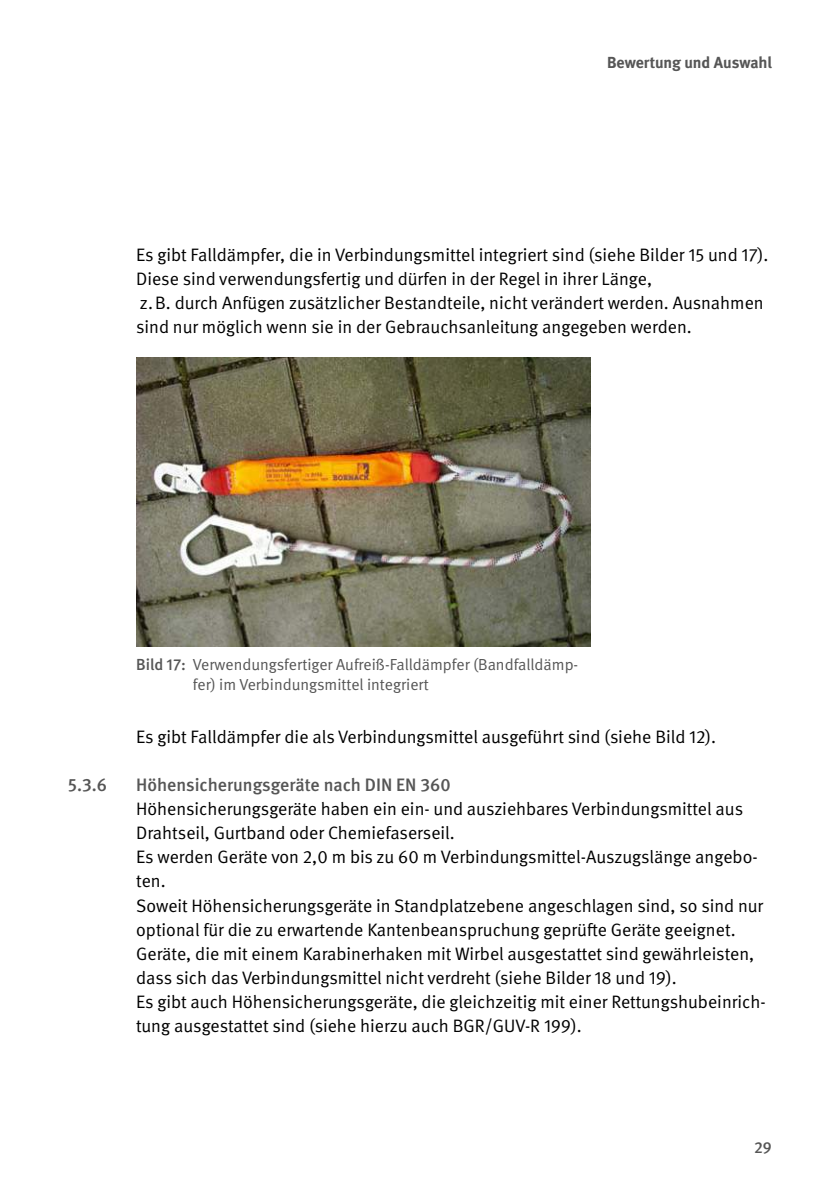
<style>
.page{position:relative;width:840px;height:1191px;background:#fff}
.page>*{position:absolute;margin:0;border:0;box-sizing:border-box;transform-origin:0 0}
.t1{font:18px/24px "DGUV Meta";color:#000}
.t2{font:500 18px "DGUV Meta";color:#565656}
.t3{font:16px/20px "DGUV Meta";color:#565656}
.t4{font:700 16px "DGUV Meta";letter-spacing:-.005em;color:#565656}
.t5{font:500 16px "DGUV Meta";color:#565656}
.s1{font-weight:500}
</style>
<div class="page">
<img style="left:136px;top:357px;width:454px;height:289px">
<p class="t4" style="left:606px;top:53px;width:166px">Bewertung und Auswahl</p>
<p class="t1" style="left:136px;top:243px;width:633px">Es gibt Falldämpfer, die in Verbindungsmittel integriert sind (siehe Bilder 15 und 17).<br>Diese sind verwendungsfertig und dürfen in der Regel in ihrer Länge,<br>z.B. durch Anfügen zusätzlicher Bestandteile, nicht verändert werden. Ausnahmen sind nur möglich wenn sie in der Gebrauchsanleitung angegeben werden.</p>
<p class="t3" style="left:193px;top:655px;width:386px;text-indent:-57px"><span class="s1">Bild 17:</span> Verwendungsfertiger Aufreiß-Falldämpfer (Bandfalldämp&shy;fer) im Verbindungsmittel integriert</p>
<p class="t1" style="left:136px;top:725px;width:581px">Es gibt Falldämpfer die als Verbindungsmittel ausgeführt sind (siehe Bild 12).</p>
<p class="t2" style="left:68px;top:774px;width:40px">5.3.6</p>
<p class="t2" style="left:136px;top:774px;width:316px">Höhensicherungsgeräte nach DIN EN 360</p>
<p class="t1" style="left:136px;top:797px;width:630px">Höhensicherungsgeräte haben ein ein- und ausziehbares Verbindungsmittel aus Drahtseil, Gurtband oder Chemiefaserseil.<br>Es werden Geräte von 2,0 m bis zu 60 m Verbindungsmittel-Auszugslänge angebo&shy;ten.<br>Soweit Höhensicherungsgeräte in Standplatzebene angeschlagen sind, so sind nur optional für die zu erwartende Kantenbeanspruchung geprüfte Geräte geeignet.<br>Geräte, die mit einem Karabinerhaken mit Wirbel ausgestattet sind gewährleisten, dass sich das Verbindungsmittel nicht verdreht (siehe Bilder 18 und 19).<br>Es gibt auch Höhensicherungsgeräte, die gleichzeitig mit einer Rettungshubeinrich&shy;tung ausgestattet sind (siehe hierzu auch BGR/GUV-R 199).</p>
<p class="t5" style="left:753px;top:1137px;width:19px">29</p>
</div>
